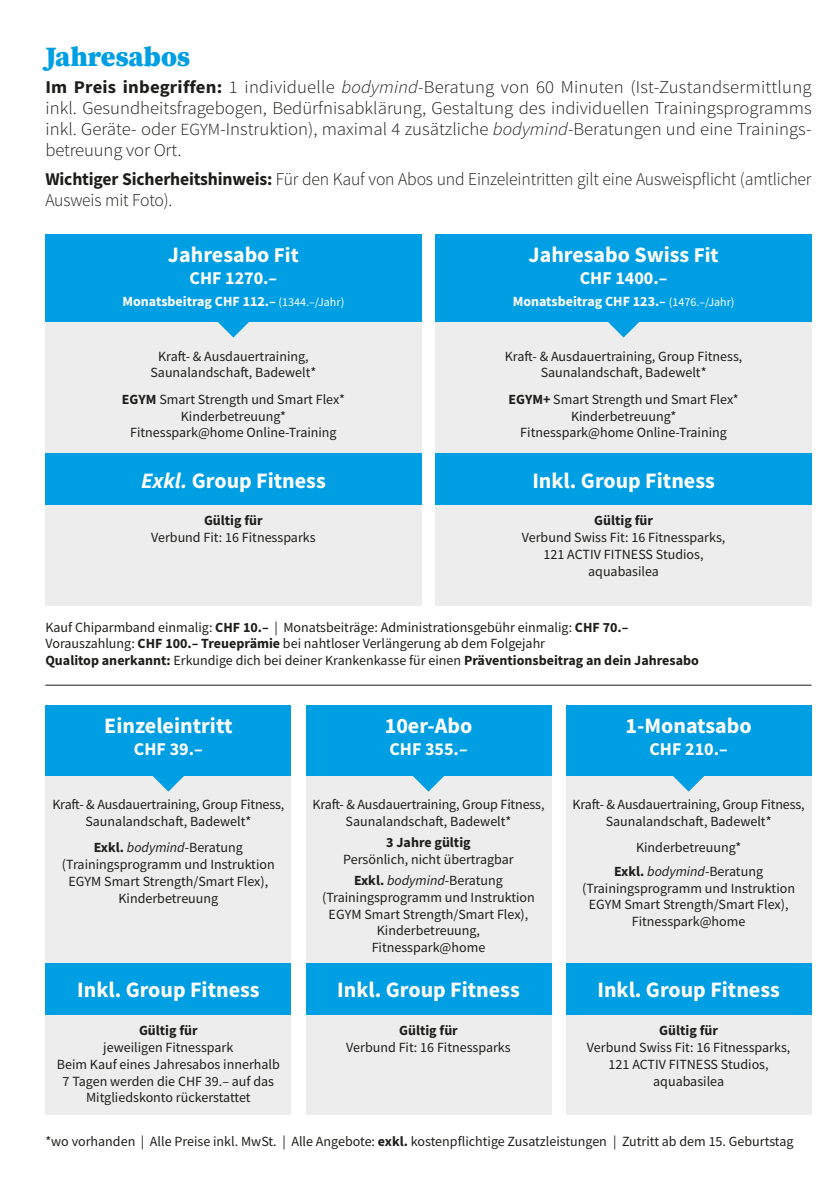
<style>
.page{position:relative;width:840px;height:1191px;background:#fff}
.page>*{position:absolute;margin:0;border:0;box-sizing:border-box;transform-origin:0 0}
.Head{font:900 28px "Source Serif Pro";color:#009fe3}
.t1{font:700 22px "Source Sans Pro";color:#fff}
.t2{font:300 18px/21px "Source Sans Pro";letter-spacing:-.01em;color:#1d1d1b;text-align:justify;scale:1.04 1}
.t3{font:300 18px/21px "Source Sans Pro";letter-spacing:-.01em;color:#1d1d1b}
.t4{font:700 18px "Source Sans Pro";color:#fff}
.t5{font:14px/16.8px "Source Sans Pro";color:#1d1d1b;text-align:center}
.t6{font:700 14px "Source Sans Pro";color:#fff}
.t7{font:700 14px "Source Sans Pro";color:#1d1d1b}
.s1{font-weight:700}
.s2{font-style:italic}
.s3{font-size:17px}
.s4{font-size:21px}
.s5{font-weight:400;font-size:12px}
</style>
<div class="page">
<div style="left:435px;top:319px;width:376px;height:286px;background:#ededed"></div>
<div style="left:45px;top:319px;width:376px;height:286px;background:#ededed"></div>
<div style="left:435px;top:234px;width:376px;height:87px;background:#009fe3"></div>
<div style="left:45px;top:234px;width:376px;height:87px;background:#009fe3"></div>
<svg style="left:607px;top:321px;width:32px;height:16px"></svg>
<svg style="left:217px;top:321px;width:32px;height:16px"></svg>
<hr style="left:45px;top:684px;width:766px;height:1px;background:#1d1d1b">
<div style="left:565px;top:772px;width:246px;height:343px;background:#ededed"></div>
<div style="left:305px;top:772px;width:246px;height:343px;background:#ededed"></div>
<div style="left:45px;top:772px;width:246px;height:343px;background:#ededed"></div>
<div style="left:565px;top:705px;width:246px;height:70px;background:#009fe3"></div>
<div style="left:305px;top:705px;width:246px;height:70px;background:#009fe3"></div>
<div style="left:45px;top:705px;width:246px;height:70px;background:#009fe3"></div>
<svg style="left:672px;top:775px;width:32px;height:16px"></svg>
<svg style="left:412px;top:775px;width:32px;height:16px"></svg>
<svg style="left:152px;top:775px;width:32px;height:16px"></svg>
<div style="left:565px;top:963px;width:246px;height:51px;background:#009fe3"></div>
<div style="left:305px;top:963px;width:246px;height:51px;background:#009fe3"></div>
<div style="left:45px;top:963px;width:246px;height:51px;background:#009fe3"></div>
<div style="left:435px;top:454px;width:376px;height:51px;background:#009fe3"></div>
<div style="left:45px;top:454px;width:376px;height:51px;background:#009fe3"></div>
<p class="Head" style="left:45px;top:40px;width:146px">Jahresabos</p>
<p class="t2" style="left:45px;top:76px;width:737px"><span class="s1">Im Preis inbegriffen:</span> 1 individuelle <span class="s2">bodymind-</span>Beratung von 60 Minuten (Ist-Zustandsermittlung inkl. Gesundheitsfragebogen, Bedürfnisabklärung, Gestaltung des individuellen Trainingsprogramms inkl. Geräte- oder <span class="s3">EGYM</span>-Instruktion), maximal 4 zusätzliche <span class="s2">bodymind-</span>Beratungen und eine Trainings&shy;betreuung vor Ort.</p>
<p class="t3" style="left:45px;top:168px;width:767px"><span class="s1">Wichtiger Sicherheitshinweis:</span> Für den Kauf von Abos und Einzeleintritten gilt eine Ausweispflicht (amtlicher<br>Ausweis mit Foto).</p>
<p class="t1" style="left:168px;top:240px;width:132px">Jahresabo <span class="s4">Fit</span></p>
<p class="t4" style="left:189px;top:265px;width:89px">CHF 1270.–</p>
<p class="t6" style="left:122px;top:292px;width:223px">Monatsbeitrag CHF 112.– <span class="s5">(1344.–/Jahr)</span></p>
<p class="t5" style="left:158px;top:347px;width:152px">Kraft- &amp; Ausdauertraining,</p>
<p class="t5" style="left:150px;top:364px;width:167px">Saunalandschaft, Badewelt*</p>
<p class="t5" style="left:122px;top:391px;width:224px"><span class="s1">EGYM</span> Smart Strength und Smart Flex*</p>
<p class="t5" style="left:181px;top:407px;width:107px">Kinderbetreuung*</p>
<p class="t5" style="left:130px;top:424px;width:208px">Fitnesspark@home Online-Training</p>
<p class="t1" style="left:528px;top:240px;width:191px">Jahresabo Swiss <span class="s4">Fit</span></p>
<p class="t4" style="left:579px;top:265px;width:89px">CHF 1400.–</p>
<p class="t6" style="left:512px;top:292px;width:223px">Monatsbeitrag CHF 123.– <span class="s5">(1476.–/Jahr)</span></p>
<p class="t5" style="left:504px;top:347px;width:239px">Kraft- &amp; Ausdauertraining, Group Fitness,</p>
<p class="t5" style="left:540px;top:364px;width:167px">Saunalandschaft, Badewelt*</p>
<p class="t5" style="left:508px;top:391px;width:232px"><span class="s1">EGYM+</span> Smart Strength und Smart Flex*</p>
<p class="t5" style="left:570px;top:407px;width:107px">Kinderbetreuung*</p>
<p class="t5" style="left:520px;top:424px;width:208px">Fitnesspark@home Online-Training</p>
<p class="t1" style="left:141px;top:465px;width:186px"><span class="s2">Exkl.</span> Group Fitness</p>
<p class="t1" style="left:532px;top:465px;width:184px">Inkl. Group Fitness</p>
<p class="t7" style="left:204px;top:511px;width:60px">Gültig für</p>
<p class="t5" style="left:151px;top:529px;width:166px">Verbund Fit: 16 Fitnessparks</p>
<p class="t7" style="left:594px;top:511px;width:60px">Gültig für</p>
<p class="t5" style="left:521px;top:529px;width:205px">Verbund Swiss Fit: 16 Fitnessparks,<br>121 ACTIV FITNESS Studios, aquabasilea</p>
<p class="t5" style="left:45px;top:618px;width:584px">Kauf Chiparmband einmalig: <span class="s1">CHF 10.–</span> | Monatsbeiträge: Administrationsgebühr einmalig: <span class="s1">CHF 70.–</span></p>
<p class="t5" style="left:45px;top:635px;width:654px;text-align:left">Vorauszahlung: <span class="s1">CHF 100.– Treueprämie</span> bei nahtloser Verlängerung ab dem Folgejahr<br><span class="s1">Qualitop anerkannt:</span> Erkundige dich bei deiner Krankenkasse für einen <span class="s1">Präventionsbeitrag an dein Jahresabo</span></p>
<p class="t1" style="left:104px;top:710px;width:130px">Einzeleintritt</p>
<p class="t4" style="left:134px;top:736px;width:70px">CHF 39.–</p>
<p class="t5" style="left:52px;top:796px;width:233px">Kraft- &amp; Ausdauertraining, Group Fitness,</p>
<p class="t5" style="left:85px;top:812px;width:167px">Saunalandschaft, Badewelt*</p>
<p class="t5" style="left:94px;top:839px;width:150px"><span class="s1">Exkl.</span> <span class="s2">bodymind</span>-Beratung</p>
<p class="t5" style="left:62px;top:856px;width:214px">(Trainingsprogramm und Instruktion<br>EGYM Smart Strength/Smart Flex),</p>
<p class="t5" style="left:118px;top:889px;width:101px">Kinderbetreuung</p>
<p class="t1" style="left:384px;top:710px;width:89px">10er-Abo</p>
<p class="t4" style="left:389px;top:736px;width:80px">CHF 355.–</p>
<p class="t5" style="left:312px;top:796px;width:233px">Kraft- &amp; Ausdauertraining, Group Fitness,</p>
<p class="t5" style="left:345px;top:812px;width:167px">Saunalandschaft, Badewelt*</p>
<p class="t7" style="left:386px;top:833px;width:86px">3 Jahre gültig</p>
<p class="t5" style="left:343px;top:850px;width:172px">Persönlich, nicht übertragbar</p>
<p class="t5" style="left:354px;top:872px;width:150px"><span class="s1">Exkl.</span> <span class="s2">bodymind</span>-Beratung</p>
<p class="t5" style="left:322px;top:888px;width:214px">(Trainingsprogramm und Instruktion<br>EGYM Smart Strength/Smart Flex),</p>
<p class="t5" style="left:376px;top:922px;width:105px">Kinderbetreuung,</p>
<p class="t5" style="left:371px;top:939px;width:115px">Fitnesspark@home</p>
<p class="t1" style="left:625px;top:710px;width:128px">1-Monatsabo</p>
<p class="t4" style="left:649px;top:736px;width:80px">CHF 210.–</p>
<p class="t5" style="left:572px;top:796px;width:233px">Kraft- &amp; Ausdauertraining, Group Fitness,</p>
<p class="t5" style="left:605px;top:812px;width:167px">Saunalandschaft, Badewelt*</p>
<p class="t5" style="left:635px;top:839px;width:107px">Kinderbetreuung*</p>
<p class="t5" style="left:614px;top:862px;width:150px"><span class="s1">Exkl.</span> <span class="s2">bodymind</span>-Beratung</p>
<p class="t5" style="left:582px;top:879px;width:214px">(Trainingsprogramm und Instruktion<br>EGYM Smart Strength/Smart Flex),</p>
<p class="t5" style="left:631px;top:913px;width:115px">Fitnesspark@home</p>
<p class="t1" style="left:77px;top:975px;width:184px">Inkl. Group Fitness</p>
<p class="t1" style="left:337px;top:975px;width:184px">Inkl. Group Fitness</p>
<p class="t1" style="left:597px;top:975px;width:184px">Inkl. Group Fitness</p>
<p class="t7" style="left:139px;top:1021px;width:60px">Gültig für</p>
<p class="t5" style="left:103px;top:1038px;width:131px">jeweiligen Fitnesspark</p>
<p class="t5" style="left:57px;top:1055px;width:224px">Beim Kauf eines Jahresabos innerhalb<br>7 Tagen werden die CHF 39.– auf das<br>Mitgliedskonto rückerstattet</p>
<p class="t5" style="left:45px;top:1132px;width:749px">*wo vorhanden | Alle Preise inkl. MwSt. | Alle Angebote: <span class="s1">exkl.</span> kostenpflichtige Zusatzleistungen | Zutritt ab dem 15. Geburtstag</p>
<p class="t7" style="left:399px;top:1021px;width:60px">Gültig für</p>
<p class="t5" style="left:346px;top:1038px;width:166px">Verbund Fit: 16 Fitnessparks</p>
<p class="t7" style="left:659px;top:1021px;width:60px">Gültig für</p>
<p class="t5" style="left:586px;top:1038px;width:205px">Verbund Swiss Fit: 16 Fitnessparks,<br>121 ACTIV FITNESS Studios, aquabasilea</p>
</div>
